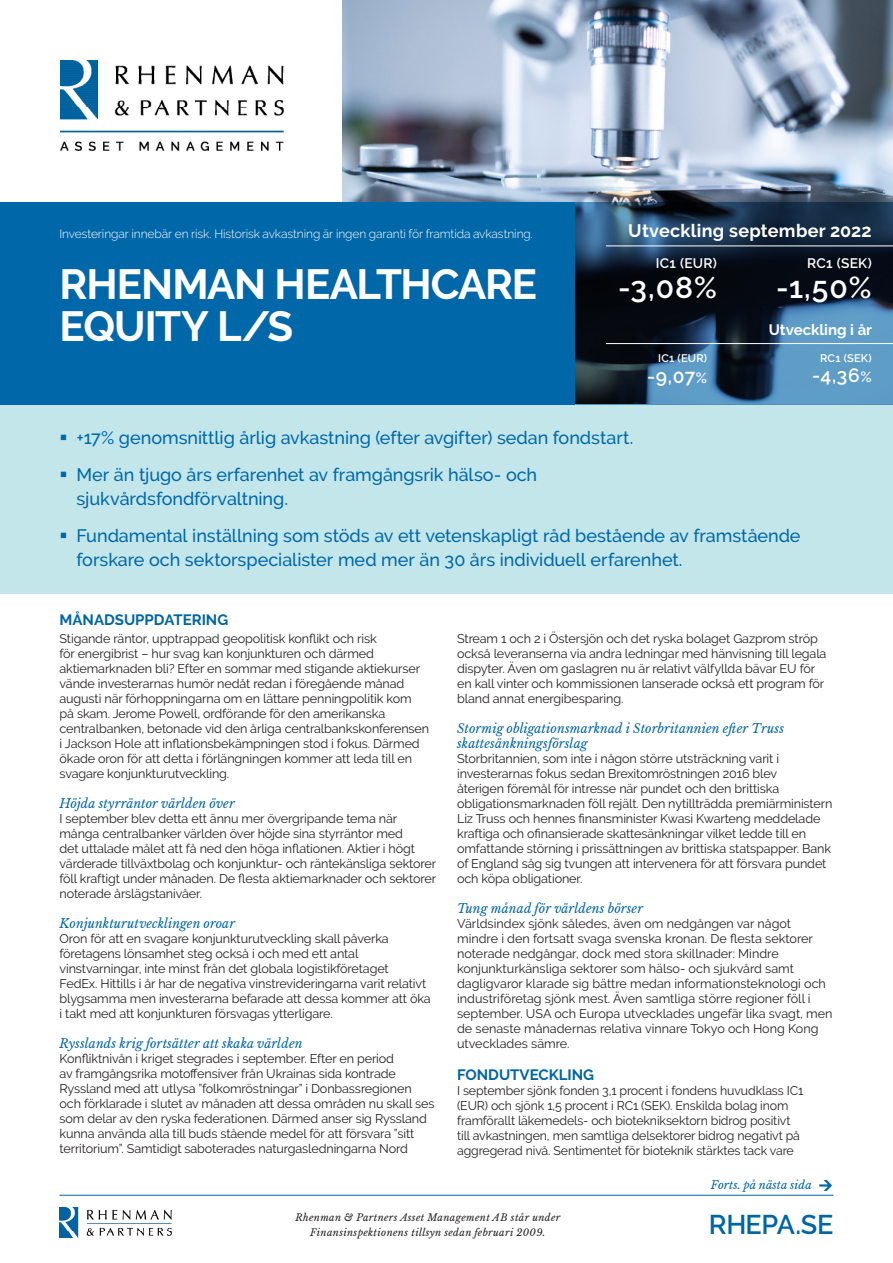
<style>
.page{position:relative;width:893px;height:1263px;background:#fff}
.page>*{position:absolute;margin:0;border:0;box-sizing:border-box;transform-origin:0 0}
.t1{font:700 42px/42.2px "Raleway";letter-spacing:-.025em;color:#fff}
.t2{font:600 30px "Raleway";color:#fff}
.t3{font:600 27px "Raleway";letter-spacing:-.01em;color:#0065a4}
.t4{font:600 19.2px "Raleway";color:#fff}
.t5{font:500 18px/24px "Raleway";letter-spacing:-.005em;color:#0068a8}
.t6{font:700 18px "Raleway";letter-spacing:.015em;color:#fff}
.Rubrik_Libre_Baskerv{font:700 15px "Raleway";color:#0065a4}
.t7{font:700 15px "Raleway";color:#fff}
.t8{font:600 13.8px "Raleway";letter-spacing:.02em;color:#fff}
.Brödtext_EJ_INDRAG{font:12.6px/15px "Raleway";letter-spacing:-.01em;color:#231f20}
.Rubrik_Libre_Baskerv-2{font:12.6px/15px "Raleway";letter-spacing:-.01em;color:#231f20}
.Brödtext_EJ_INDRAG-2{font:italic 12.6px/15px "Libre Baskerville";letter-spacing:.005em;color:#0065a4}
.t9{font:300 12px "Raleway";letter-spacing:-.01em;color:#fff}
.t10{font:italic 11.25px "Libre Baskerville";letter-spacing:.005em;color:#0065a4}
.t11{font:600 10.95px "Raleway";letter-spacing:.02em;color:#fff}
.t12{font:italic 9.75px/15px "Libre Baskerville";letter-spacing:.035em;color:#231f20;text-align:center}
.s1{font-size:14.85px}
</style>
<div class="page">
<img style="left:342px;top:0;width:551px;height:203px">
<div style="left:0;top:404px;width:893px;height:189px;background:#c3e6ea"></div>
<div style="left:0;top:203px;width:575px;height:202px;background:#0068a8"></div>
<svg style="left:575px;top:203px;width:318px;height:202px;background:#233d54"></svg>
<img style="left:60px;top:60px;width:223px;height:91px">
<hr style="left:606px;top:343px;width:287px;height:1px;background:#fff">
<hr style="left:60px;top:1195px;width:773px;height:1px;background:#0065a4">
<img style="left:60px;top:1207px;width:112px;height:30px">
<hr style="left:606px;top:246px;width:287px;height:1px;background:#fff">
<p class="t9" style="left:60px;top:227px;width:475px">Investeringar innebär en risk. Historisk avkastning är ingen garanti för framtida avkastning.</p>
<p class="t1" style="left:60px;top:263px;width:479px">RHENMAN HEALTHCARE<br>EQUITY L/S</p>
<p class="t6" style="left:628px;top:221px;width:245px">Utveckling september 2022</p>
<p class="t8" style="left:656px;top:255px;width:63px">IC1 (EUR)</p>
<p class="t2" style="left:618px;top:270px;width:100px">-3,08%</p>
<p class="t11" style="left:658px;top:352px;width:50px">IC1 (EUR)</p>
<p class="t4" style="left:647px;top:365px;width:62px">-9,07<span class="s1">%</span></p>
<p class="t8" style="left:807px;top:255px;width:66px">RC1 (SEK)</p>
<p class="t2" style="left:776px;top:271px;width:97px">-1,50%</p>
<p class="t7" style="left:769px;top:321px;width:105px">Utveckling i år</p>
<p class="t11" style="left:820px;top:351px;width:53px">RC1 (SEK)</p>
<p class="t4" style="left:812px;top:365px;width:61px">-4,36<span class="s1">%</span></p>
<p class="t5" style="left:77px;top:426px;width:558px">+17% genomsnittlig årlig avkastning (efter avgifter) sedan fondstart.</p>
<p class="t5" style="left:77px;top:462px;width:462px">Mer än tjugo års erfarenhet av framgångsrik hälso- och sjukvårdsfondförvaltning.</p>
<p class="t5" style="left:77px;top:523px;width:725px">Fundamental inställning som stöds av ett vetenskapligt råd bestående av framstående forskare och sektorspecialister med mer än 30 års individuell erfarenhet.</p>
<p class="Rubrik_Libre_Baskerv" style="left:60px;top:611px;width:170px">MÅNADSUPPDATERING</p>
<p class="Brödtext_EJ_INDRAG" style="left:60px;top:631px;width:371px">Stigande räntor, upptrappad geopolitisk konflikt och risk<br>för energibrist – hur svag kan konjunkturen och därmed aktiemarknaden bli? Efter en sommar med stigande aktiekurser vände investerarnas humör nedåt redan i föregående månad augusti när förhoppningarna om en lättare penningpolitik kom på skam. Jerome Powell, ordförande för den amerikanska centralbanken, betonade vid den årliga centralbankskonferensen i Jackson Hole att inflationsbekämpningen stod i fokus. Därmed ökade oron för att detta i förlängningen kommer att leda till en svagare konjunkturutveckling.</p>
<p class="Brödtext_EJ_INDRAG-2" style="left:60px;top:796px;width:177px">Höjda styrräntor världen över</p>
<p class="Brödtext_EJ_INDRAG" style="left:60px;top:811px;width:378px">I september blev detta ett ännu mer övergripande tema när många centralbanker världen över höjde sina styrräntor med<br>det uttalade målet att få ned den höga inflationen. Aktier i högt värderade tillväxtbolag och konjunktur- och räntekänsliga sektorer föll kraftigt under månaden. De flesta aktiemarknader och sektorer noterade årslägstanivåer.</p>
<p class="Brödtext_EJ_INDRAG-2" style="left:60px;top:916px;width:177px">Konjunkturutvecklingen oroar</p>
<p class="Brödtext_EJ_INDRAG" style="left:60px;top:931px;width:373px">Oron för att en svagare konjunkturutveckling skall påverka företagens lönsamhet steg också i och med ett antal vinstvarningar, inte minst från det globala logistikföretaget<br>FedEx. Hittills i år har de negativa vinstrevideringarna varit relativt blygsamma men investerarna befarade att dessa kommer att öka i takt med att konjunkturen försvagas ytterligare.</p>
<p class="Brödtext_EJ_INDRAG-2" style="left:60px;top:1036px;width:244px">Rysslands krig fortsätter att skaka världen</p>
<p class="Brödtext_EJ_INDRAG" style="left:60px;top:1051px;width:376px">Konfliktnivån i kriget stegrades i september. Efter en period<br>av framgångsrika motoffensiver från Ukrainas sida kontrade Ryssland med att utlysa ”folkomröstningar” i Donbassregionen och förklarade i slutet av månaden att dessa områden nu skall ses som delar av den ryska federationen. Därmed anser sig Ryssland kunna använda alla till buds stående medel för att försvara ”sitt territorium”. Samtidigt saboterades naturgasledningarna Nord</p>
<p class="Brödtext_EJ_INDRAG" style="left:457px;top:631px;width:371px">Stream 1 och 2 i Östersjön och det ryska bolaget Gazprom ströp också leveranserna via andra ledningar med hänvisning till legala dispyter. Även om gaslagren nu är relativt välfyllda bävar EU för en kall vinter och kommissionen lanserade också ett program för bland annat energibesparing.</p>
<p class="Brödtext_EJ_INDRAG-2" style="left:457px;top:721px;width:328px">Stormig obligationsmarknad i Storbritannien efter Truss skattesänkningsförslag</p>
<p class="Brödtext_EJ_INDRAG" style="left:457px;top:751px;width:377px">Storbritannien, som inte i någon större utsträckning varit i investerarnas fokus sedan Brexitomröstningen 2016 blev<br>återigen föremål för intresse när pundet och den brittiska obligationsmarknaden föll rejält. Den nytillträdda premiärministern Liz Truss och hennes finansminister Kwasi Kwarteng meddelade kraftiga och ofinansierade skattesänkningar vilket ledde till en omfattande störning i prissättningen av brittiska statspapper. Bank of England såg sig tvungen att intervenera för att försvara pundet och köpa obligationer.</p>
<p class="Brödtext_EJ_INDRAG-2" style="left:457px;top:901px;width:187px">Tung månad för världens börser</p>
<p class="Brödtext_EJ_INDRAG" style="left:457px;top:916px;width:377px">Världsindex sjönk således, även om nedgången var något mindre i den fortsatt svaga svenska kronan. De flesta sektorer noterade nedgångar, dock med stora skillnader: Mindre konjunkturkänsliga sektorer som hälso- och sjukvård samt dagligvaror klarade sig bättre medan informationsteknologi och industriföretag sjönk mest. Även samtliga större regioner föll i september. USA och Europa utvecklades ungefär lika svagt, men de senaste månadernas relativa vinnare Tokyo och Hong Kong utvecklades sämre.</p>
<p class="Rubrik_Libre_Baskerv" style="left:457px;top:1066px;width:139px">FONDUTVECKLING</p>
<p class="Rubrik_Libre_Baskerv-2" style="left:457px;top:1083px;width:348px">I september sjönk fonden 3,1 procent i fondens huvudklass IC1 (EUR) och sjönk 1,5 procent i RC1 (SEK). Enskilda bolag inom framförallt läkemedels- och biotekniksektorn bidrog positivt till avkastningen, men samtliga delsektorer bidrog negativt på aggregerad nivå. Sentimentet för bioteknik stärktes tack vare</p>
<p class="t12" style="left:295px;top:1210px;width:266px">Rhenman &amp; Partners Asset Management AB står under<br>Finansinspektionens tillsyn sedan februari 2009.</p>
<p class="t10" style="left:711px;top:1178px;width:102px">Forts. på nästa sida</p>
<p class="t3" style="left:709px;top:1209px;width:126px">RHEPA.SE</p>
</div>
